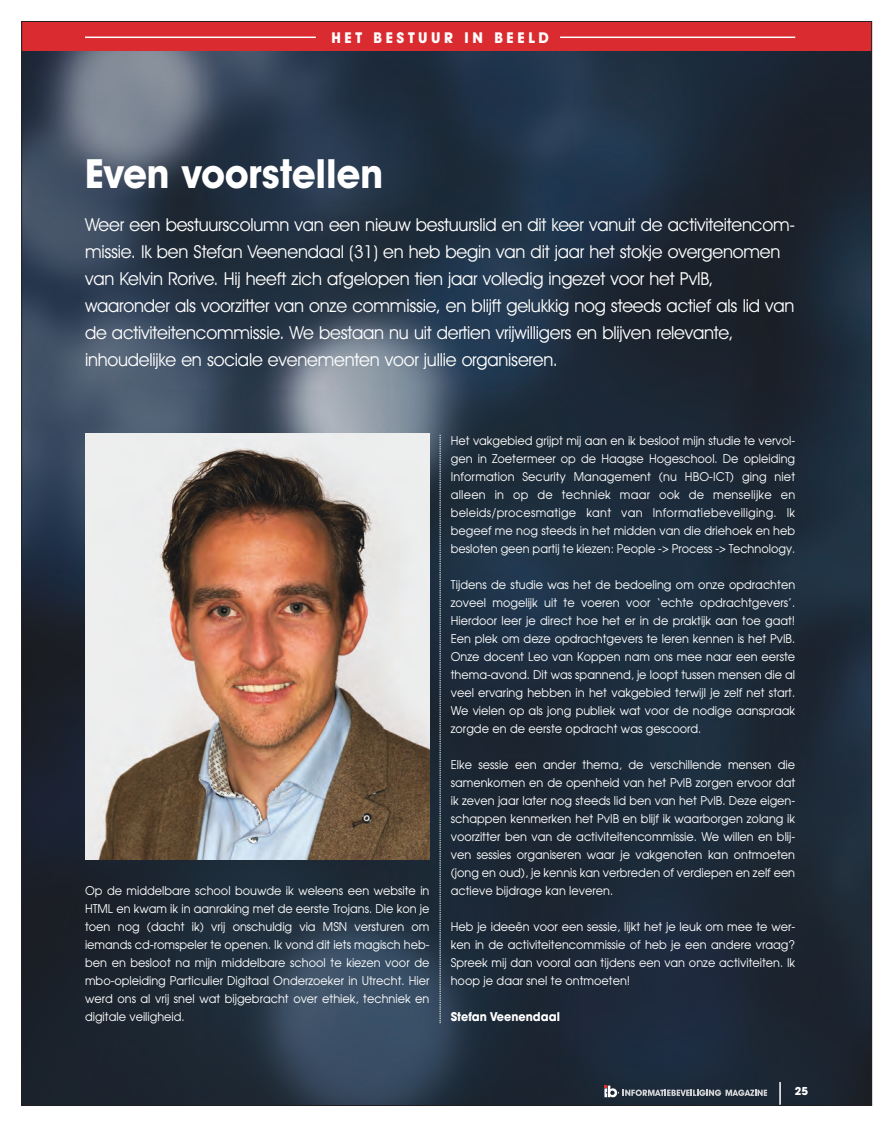
<style>
.page{position:relative;width:893px;height:1127px;background:#fff}
.page>*{position:absolute;margin:0;border:0;box-sizing:border-box;transform-origin:0 0}
.t1{font:700 40.5px "Avant Garde IT Cby BT";color:#fff;scale:.95 1}
.t2{font:18px/27px "Avant Garde IT Cby BT";letter-spacing:-.01em;color:#fff}
.t3{font:700 15px "Avant Garde IT Cby BT";letter-spacing:.24em;color:#fff}
.t4{font:12px/18px "Avant Garde";color:#fff;text-align:justify;scale:.94 1}
.t5{font:700 12px "Avant Garde";color:#fff;scale:.94 1}
.t6{font:700 10.8px "Avant Garde";color:#fff}
</style>
<div class="page">
<img style="left:23px;top:51px;width:847px;height:1053px">
<div style="left:21px;top:21px;width:851px;height:30px;background:#da2b30"></div>
<hr style="left:85px;top:37px;width:231px;height:1px;background:#fff">
<hr style="left:560px;top:37px;width:235px;height:1px;background:#fff">
<svg style="left:440px;top:435px;width:1px;height:588px"></svg>
<img style="left:85px;top:434px;width:344px;height:426px">
<svg style="left:604px;top:1085px;width:163px;height:12px;background:#5b636d"></svg>
<hr style="left:779px;top:1082px;width:2px;height:23px;background:#fff">
<p class="t3" style="left:332px;top:32px;width:219px">HET BESTUUR IN BEELD</p>
<p class="t1" style="left:85px;top:159px;width:315px">Even voorstellen</p>
<p class="t2" style="left:85px;top:213px;width:712px">Weer een bestuurscolumn van een nieuw bestuurslid en dit keer vanuit de activiteitencom&shy;missie. Ik ben Stefan Veenendaal (31) en heb begin van dit jaar het stokje overgenomen van Kelvin Rorive. Hij heeft zich afgelopen tien jaar volledig ingezet voor het PvIB, waaronder als voorzitter van onze commissie, en blijft gelukkig nog steeds actief als lid van de activiteitencommissie. We bestaan nu uit dertien vrijwilligers en blijven relevante, inhoudelijke en sociale evenementen voor jullie organiseren.</p>
<p class="t4" style="left:85px;top:883px;width:368px">Op de middelbare school bouwde ik weleens een website in HTML en kwam ik in aanraking met de eerste Trojans. Die kon je toen nog (dacht ik) vrij onschuldig via MSN versturen om iemands cd-romspeler te openen. Ik vond dit iets magisch heb&shy;ben en besloot na mijn middelbare school te kiezen voor de mbo-opleiding Particulier Digitaal Onderzoeker in Utrecht. Hier werd ons al vrij snel wat bijgebracht over ethiek, techniek en digitale veiligheid.</p>
<p class="t4" style="left:451px;top:433px;width:368px">Het vakgebied grijpt mij aan en ik besloot mijn studie te vervol&shy;gen in Zoetermeer op de Haagse Hogeschool. De opleiding Information Security Management (nu HBO-ICT) ging niet alleen in op de techniek maar ook de menselijke en beleids/procesmatige kant van Informatiebeveiliging. Ik begeef me nog steeds in het midden van die driehoek en heb besloten geen partij te kiezen: People -&gt; Process -&gt; Technology.</p>
<p class="t4" style="left:451px;top:577px;width:368px">Tijdens de studie was het de bedoeling om onze opdrachten zoveel mogelijk uit te voeren voor ‘echte opdrachtgevers’.<br>Hierdoor leer je direct hoe het er in de praktijk aan toe gaat!<br>Een plek om deze opdrachtgevers te leren kennen is het PvIB.<br>Onze docent Leo van Koppen nam ons mee naar een eerste thema-avond. Dit was spannend, je loopt tussen mensen die al veel ervaring hebben in het vakgebied terwijl je zelf net start.<br>We vielen op als jong publiek wat voor de nodige aanspraak zorgde en de eerste opdracht was gescoord.</p>
<p class="t4" style="left:451px;top:757px;width:368px">Elke sessie een ander thema, de verschillende mensen die samenkomen en de openheid van het PvIB zorgen ervoor dat ik zeven jaar later nog steeds lid ben van het PvIB. Deze eigen&shy;schappen kenmerken het PvIB en blijf ik waarborgen zolang ik voorzitter ben van de activiteitencommissie. We willen en blij&shy;ven sessies organiseren waar je vakgenoten kan ontmoeten (jong en oud), je kennis kan verbreden of verdiepen en zelf een actieve bijdrage kan leveren.</p>
<p class="t4" style="left:451px;top:919px;width:368px">Heb je ideeën voor een sessie, lijkt het je leuk om mee te wer&shy;ken in de activiteitencommissie of heb je een andere vraag?<br>Spreek mij dan vooral aan tijdens een van onze activiteiten. Ik hoop je daar snel te ontmoeten!</p>
<p class="t5" style="left:451px;top:1012px;width:118px">Stefan Veenendaal</p>
<p class="t6" style="left:795px;top:1087px;width:15px">25</p>
</div>
